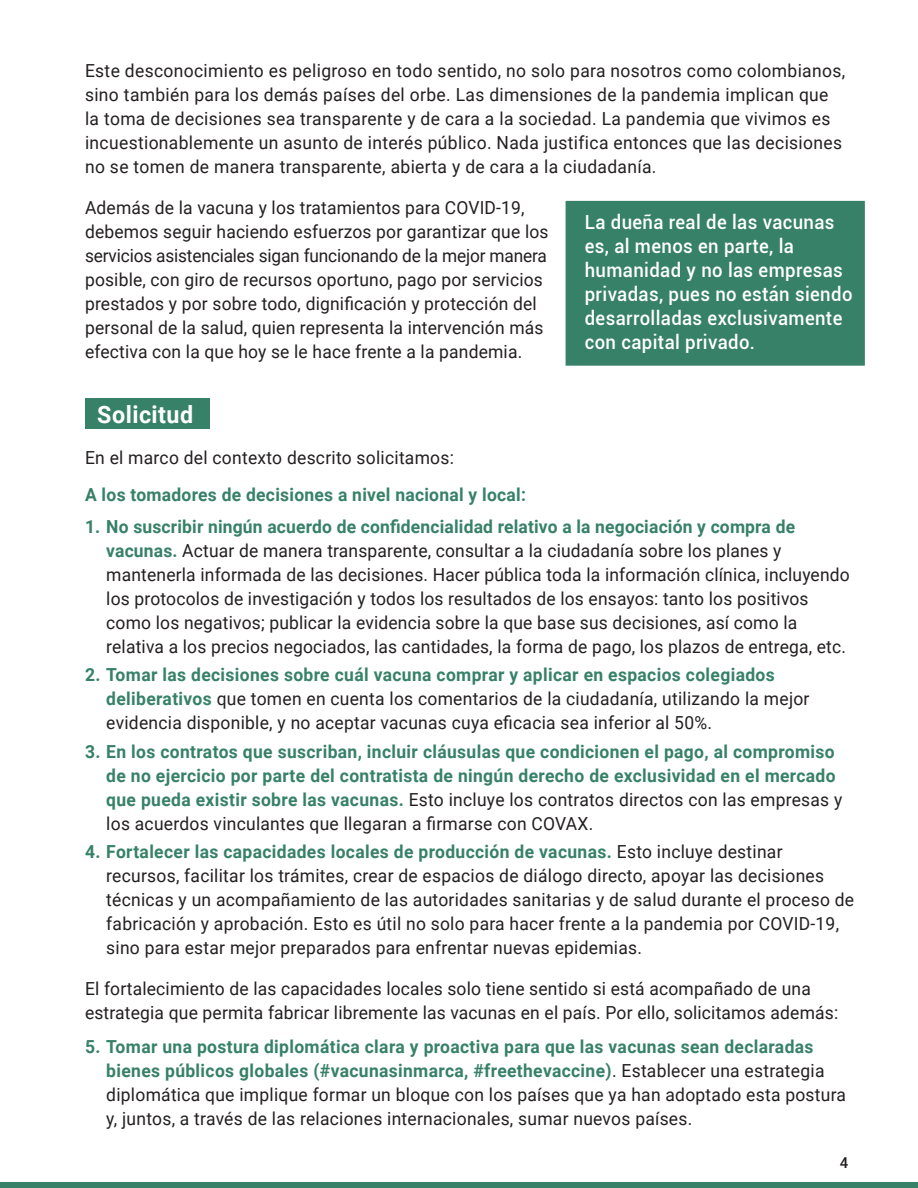
<style>
.page{position:relative;width:918px;height:1188px;background:#fff}
.page>*{position:absolute;margin:0;border:0;box-sizing:border-box;transform-origin:0 0}
.Contexto{font:700 24px "Roboto";letter-spacing:.02em;color:#fff}
.CUERPO_DE_TEXTO_1{font:500 19.5px/24px "Roboto";letter-spacing:.02em;color:#fff;scale:.95 1}
.Tabulado{font:18px/24px "Roboto";letter-spacing:.01em;color:#231f20}
.Tabulado-2{font:700 18px/24px "Roboto";letter-spacing:.02em;color:#378168}
.t1{font:500 15px "Roboto";color:#231f20}
.s1{font-weight:700;color:#378168}
.s2{font-weight:400;color:#231f20}
</style>
<div class="page">
<div style="left:0;top:1182px;width:918px;height:6px;background:#378168"></div>
<div style="left:85px;top:398px;width:125px;height:31px;background:#378168"></div>
<div style="left:566px;top:201px;width:299px;height:165px;background:#378168;border:2px solid #378168"></div>
<p class="Tabulado" style="left:85px;top:58px;width:762px">Este desconocimiento es peligroso en todo sentido, no solo para nosotros como colombianos, sino también para los demás países del orbe. Las dimensiones de la pandemia implican que la toma de decisiones sea transparente y de cara a la sociedad. La pandemia que vivimos es incuestionablemente un asunto de interés público. Nada justifica entonces que las decisiones no se tomen de manera transparente, abierta y de cara a la ciudadanía.</p>
<p class="Tabulado" style="left:85px;top:195px;width:465px">Además de la vacuna y los tratamientos para COVID-19, debemos seguir haciendo esfuerzos por garantizar que los servicios asistenciales sigan funcionando de la mejor manera posible, con giro de recursos oportuno, pago por servicios prestados y por sobre todo, dignificación y protección del personal de la salud, quien representa la intervención más efectiva con la que hoy se le hace frente a la pandemia.</p>
<p class="CUERPO_DE_TEXTO_1" style="left:585px;top:209px;width:283px">La dueña real de las vacunas es, al menos en parte, la humanidad y no las empresas privadas, pues no están siendo desarrolladas exclusivamente con capital privado.</p>
<p class="Contexto" style="left:97px;top:397px;width:97px">Solicitud</p>
<p class="Tabulado" style="left:85px;top:445px;width:370px">En el marco del contexto descrito solicitamos:</p>
<p class="Tabulado-2" style="left:85px;top:481px;width:443px">A los tomadores de decisiones a nivel nacional y local:</p>
<p class="Tabulado" style="left:106px;top:514px;width:745px;text-indent:-21px"><span class="s1">1. No suscribir ningún acuerdo de confidencialidad relativo a la negociación y compra de vacunas.</span> Actuar de manera transparente, consultar a la ciudadanía sobre los planes y mantenerla informada de las decisiones. Hacer pública toda la información clínica, incluyendo los protocolos de investigación y todos los resultados de los ensayos: tanto los positivos como los negativos; publicar la evidencia sobre la que base sus decisiones, así como la relativa a los precios negociados, las cantidades, la forma de pago, los plazos de entrega, etc.</p>
<p class="Tabulado" style="left:106px;top:662px;width:705px;text-indent:-21px"><span class="s1">2. Tomar las decisiones sobre cuál vacuna comprar y aplicar en espacios colegiados deliberativos</span> que tomen en cuenta los comentarios de la ciudadanía, utilizando la mejor evidencia disponible, y no aceptar vacunas cuya eficacia sea inferior al 50%.</p>
<p class="Tabulado-2" style="left:106px;top:738px;width:738px;text-indent:-21px">3. En los contratos que suscriban, incluir cláusulas que condicionen el pago, al compromiso de no ejercicio por parte del contratista de ningún derecho de exclusividad en el mercado que pueda existir sobre las vacunas. <span class="s2">Esto incluye los contratos directos con las empresas y los acuerdos vinculantes que llegaran a firmarse con COVAX.</span></p>
<p class="Tabulado" style="left:106px;top:839px;width:749px;text-indent:-21px"><span class="s1">4. Fortalecer las capacidades locales de producción de vacunas.</span> Esto incluye destinar recursos, facilitar los trámites, crear de espacios de diálogo directo, apoyar las decisiones técnicas y un acompañamiento de las autoridades sanitarias y de salud durante el proceso de fabricación y aprobación. Esto es útil no solo para hacer frente a la pandemia por COVID-19, sino para estar mejor preparados para enfrentar nuevas epidemias.</p>
<p class="Tabulado" style="left:85px;top:976px;width:755px">El fortalecimiento de las capacidades locales solo tiene sentido si está acompañado de una estrategia que permita fabricar libremente las vacunas en el país. Por ello, solicitamos además:</p>
<p class="Tabulado" style="left:106px;top:1034px;width:741px;text-indent:-21px"><span class="s1">5. Tomar una postura diplomática clara y proactiva para que las vacunas sean declaradas bienes públicos globales (#vacunasinmarca, #freethevaccine)</span>. Establecer una estrategia diplomática que implique formar un bloque con los países que ya han adoptado esta postura y, juntos, a través de las relaciones internacionales, sumar nuevos países.</p>
<p class="t1" style="left:840px;top:1152px;width:10px">4</p>
</div>
